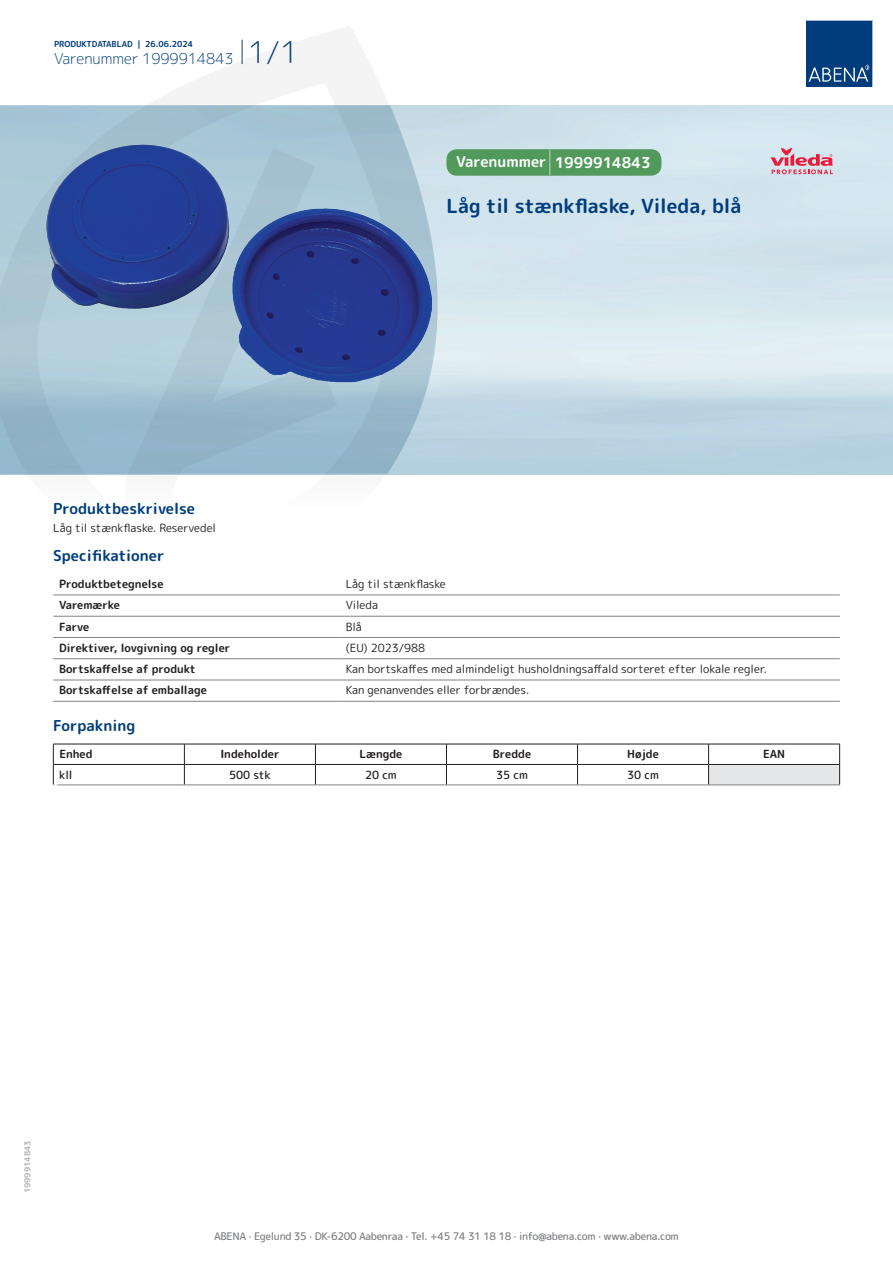
<style>
.page{position:relative;width:893px;height:1263px;background:#fff}
.page>*{position:absolute;margin:0;border:0;box-sizing:border-box;transform-origin:0 0}
.t1{font:700 19.5px "Rounded Mplus 1 c";color:#013d7d}
.t2{font:700 15px "Rounded Mplus 1 c";color:#013d7d}
.t3{font:300 15px "Rounded Mplus 1 c";color:#013d7d}
.t4{font:700 15px "Rounded Mplus 1 c";color:#fff}
.t5{font:11.25px "Rounded Mplus 1 c";color:#231f20}
.t6{font:700 11.25px "Rounded Mplus 1 c";color:#231f20}
.t7{font:500 11.25px "Rounded Mplus 1 c";color:#231f20}
.t8{font:500 10.5px "Rounded Mplus 1 c";letter-spacing:-.03em;color:#808285}
.t9{font:700 10.5px "Rounded Mplus 1 c";color:#fff}
.t10{font:700 8.25px "Rounded Mplus 1 c";color:#013d7d}
.t11{font:700 8.25px "Rounded Mplus 1 c";color:#b2b3b7}
.s1{font-size:30px}
.s2{font-size:25.5px}
</style>
<div class="page">
<svg style="left:0;top:26px;width:439px;height:569px"></svg>
<svg style="left:0;top:106px;width:438px;height:368px;background:#a0bfd0"></svg>
<svg style="left:242px;top:40px;width:1px;height:24px"></svg>
<svg style="left:806px;top:20px;width:67px;height:67px;background:#144b86"></svg>
<img style="left:47px;top:145px;width:384px;height:238px">
<hr style="left:53px;top:595px;width:287px;height:1px;background:#808285">
<hr style="left:340px;top:595px;width:500px;height:1px;background:#808285">
<hr style="left:53px;top:616px;width:287px;height:1px;background:#808285">
<hr style="left:340px;top:616px;width:500px;height:1px;background:#808285">
<hr style="left:53px;top:637px;width:287px;height:1px;background:#808285">
<hr style="left:340px;top:637px;width:500px;height:1px;background:#808285">
<hr style="left:53px;top:658px;width:287px;height:1px;background:#808285">
<hr style="left:340px;top:658px;width:500px;height:1px;background:#808285">
<hr style="left:53px;top:680px;width:287px;height:1px;background:#808285">
<hr style="left:340px;top:680px;width:500px;height:1px;background:#808285">
<hr style="left:53px;top:701px;width:287px;height:1px;background:#808285">
<hr style="left:340px;top:701px;width:500px;height:1px;background:#808285">
<div style="left:709px;top:764px;width:131px;height:21px;background:#e6e7e9"></div>
<hr style="left:53px;top:744px;width:131px;height:1px;background:#231f20">
<hr style="left:184px;top:744px;width:131px;height:1px;background:#231f20">
<hr style="left:315px;top:744px;width:131px;height:1px;background:#231f20">
<hr style="left:446px;top:744px;width:131px;height:1px;background:#231f20">
<hr style="left:577px;top:744px;width:132px;height:1px;background:#231f20">
<hr style="left:709px;top:744px;width:131px;height:1px;background:#231f20">
<hr style="left:53px;top:764px;width:131px;height:1px;background:#231f20">
<svg style="left:53px;top:744px;width:1px;height:41px"></svg>
<hr style="left:184px;top:764px;width:131px;height:1px;background:#231f20">
<svg style="left:184px;top:744px;width:1px;height:41px"></svg>
<hr style="left:315px;top:764px;width:131px;height:1px;background:#231f20">
<svg style="left:315px;top:744px;width:1px;height:41px"></svg>
<hr style="left:446px;top:764px;width:131px;height:1px;background:#231f20">
<svg style="left:446px;top:744px;width:1px;height:41px"></svg>
<hr style="left:577px;top:764px;width:132px;height:1px;background:#231f20">
<svg style="left:577px;top:744px;width:1px;height:41px"></svg>
<hr style="left:709px;top:764px;width:131px;height:1px;background:#231f20">
<svg style="left:708px;top:744px;width:1px;height:41px"></svg>
<svg style="left:839px;top:744px;width:1px;height:41px"></svg>
<hr style="left:53px;top:785px;width:131px;height:1px;background:#808285">
<hr style="left:184px;top:785px;width:131px;height:1px;background:#808285">
<hr style="left:315px;top:785px;width:131px;height:1px;background:#808285">
<hr style="left:446px;top:785px;width:131px;height:1px;background:#808285">
<hr style="left:577px;top:785px;width:132px;height:1px;background:#808285">
<hr style="left:709px;top:785px;width:131px;height:1px;background:#808285">
<div style="left:446px;top:149px;width:215px;height:27px;background:#52995c;border-radius:10px"></div>
<svg style="left:770px;top:148px;width:63px;height:26px;background:#dca6b5"></svg>
<p class="t10" style="left:54px;top:38px;width:141px">PRODUKTDATABLAD | 26.06.2024</p>
<h2 class="t3" style="left:54px;top:48px;width:246px">Varenummer 1999914843 <span class="s1">1/1</span></h2>
<h2 class="t4" style="left:456px;top:152px;width:196px">Varenummer <span class="s2">|</span> 1999914843</h2>
<h1 class="t1" style="left:446px;top:192px;width:296px">Låg til stænkflaske, Vileda, blå</h1>
<h2 class="t2" style="left:53px;top:498px;width:143px">Produktbeskrivelse</h2>
<p class="t5" style="left:53px;top:520px;width:164px">Låg til stænkflaske. Reservedel</p>
<h2 class="t2" style="left:53px;top:545px;width:113px">Specifikationer</h2>
<p class="t6" style="left:59px;top:576px;width:106px">Produktbetegnelse</p>
<p class="t5" style="left:346px;top:576px;width:102px">Låg til stænkflaske</p>
<p class="t6" style="left:59px;top:597px;width:62px">Varemærke</p>
<p class="t5" style="left:346px;top:597px;width:34px">Vileda</p>
<p class="t6" style="left:59px;top:618px;width:32px">Farve</p>
<p class="t5" style="left:346px;top:618px;width:18px">Blå</p>
<p class="t6" style="left:59px;top:640px;width:173px">Direktiver, lovgivning og regler</p>
<p class="t5" style="left:346px;top:640px;width:81px">(EU) 2023/988</p>
<p class="t6" style="left:59px;top:661px;width:138px">Bortskaffelse af produkt</p>
<p class="t5" style="left:346px;top:661px;width:423px">Kan bortskaffes med almindeligt husholdningsaffald sorteret efter lokale regler.</p>
<p class="t6" style="left:59px;top:682px;width:149px">Bortskaffelse af emballage</p>
<p class="t5" style="left:346px;top:682px;width:185px">Kan genanvendes eller forbrændes.</p>
<h2 class="t2" style="left:53px;top:715px;width:84px">Forpakning</h2>
<p class="t6" style="left:59px;top:746px;width:35px">Enhed</p>
<p class="t6" style="left:220px;top:746px;width:61px">Indeholder</p>
<p class="t6" style="left:359px;top:746px;width:44px">Længde</p>
<p class="t6" style="left:493px;top:746px;width:40px">Bredde</p>
<p class="t6" style="left:627px;top:746px;width:33px">Højde</p>
<p class="t6" style="left:763px;top:746px;width:24px">EAN</p>
<p class="t7" style="left:59px;top:767px;width:15px">kll</p>
<p class="t7" style="left:229px;top:767px;width:43px">500 stk</p>
<p class="t7" style="left:365px;top:767px;width:33px">20 cm</p>
<p class="t7" style="left:496px;top:767px;width:33px">35 cm</p>
<p class="t7" style="left:627px;top:767px;width:33px">30 cm</p>
<p class="t9" style="left:53px;top:780px;width:7px">*</p>
<p class="t11" style="left:22px;top:1193px;width:54px;rotate:-90deg">1999914843</p>
<p class="t8" style="left:214px;top:1229px;width:466px">ABENA · Egelund 35 · DK-6200 Aabenraa · Tel. +45 74 31 18 18 · info@abena.com · www.abena.com</p>
</div>
